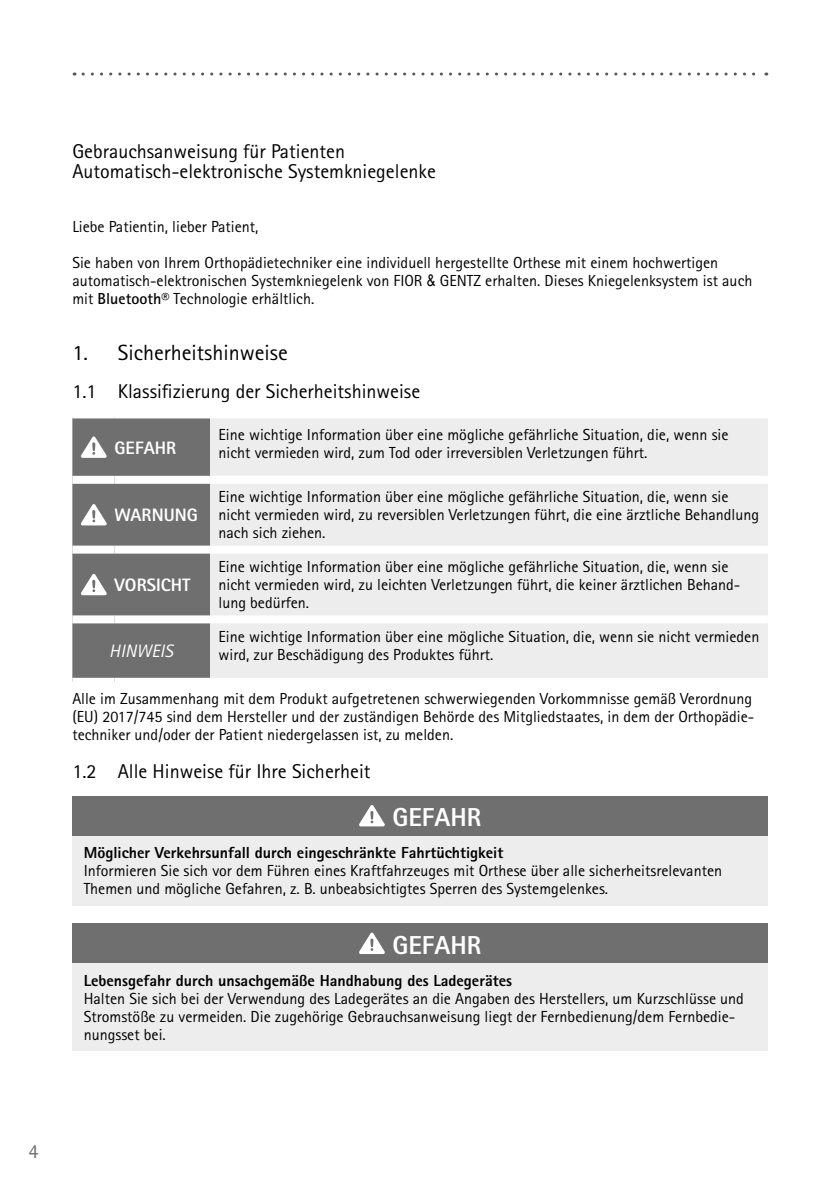
<style>
.page{position:relative;width:840px;height:1191px;background:#fff}
.page>*{position:absolute;margin:0;border:0;box-sizing:border-box;transform-origin:0 0}
.t1{font:800 26px "Rotis Sans Serif Pro";color:#fff}
.t2{font:22px "Rotis Sans Serif Pro";color:#000}
.t3{font:20px/20px "Rotis Sans Serif Pro";color:#020203}
.t4{font:20px "Rotis Sans Serif Pro";color:#000}
.t5{font:20px "Rotis Sans Serif Pro";color:#706f6f}
.t6{font:800 18px "Rotis Sans Serif Pro";color:#fff}
.t7{font:italic 18px "Rotis Sans Serif Pro";color:#fff}
.t8{font:16px/18px "Rotis Sans Serif Pro";color:#000}
.t9{font:800 16px "Rotis Sans Serif Pro";color:#000}
.s1{font-family:"Arial Narrow"}
.s2{font-weight:700}
</style>
<div class="page">
<svg style="left:83px;top:73px;width:683px;height:3px"></svg>
<div style="left:210px;top:418px;width:557px;height:260px;background:#ededed"></div>
<div style="left:210px;top:615px;width:557px;height:8px;background:#fff"></div>
<div style="left:210px;top:476px;width:557px;height:8px;background:#fff"></div>
<div style="left:210px;top:545px;width:557px;height:8px;background:#fff"></div>
<svg style="left:72px;top:417px;width:138px;height:265px;background:#848383"></svg>
<div style="left:72px;top:796px;width:695px;height:39px;background:#706f6f"></div>
<div style="left:72px;top:835px;width:695px;height:70px;background:#ededed"></div>
<svg style="left:359px;top:805px;width:26px;height:22px"></svg>
<div style="left:72px;top:923px;width:695px;height:40px;background:#706f6f"></div>
<div style="left:72px;top:963px;width:695px;height:88px;background:#ededed"></div>
<svg style="left:359px;top:932px;width:26px;height:22px"></svg>
<p class="t3" style="left:72px;top:142px;width:365px">Gebrauchsanweisung für Patienten<br>Automatisch-elektronische Systemkniegelenke</p>
<p class="t8" style="left:72px;top:218px;width:187px">Liebe Patientin, lieber Patient,</p>
<p class="t8" style="left:72px;top:254px;width:681px">Sie haben von Ihrem Orthopädietechniker eine individuell hergestellte Orthese mit einem hochwertigen automatisch-elektronischen Systemkniegelenk von FIOR <span class="s1">&amp;</span> GENTZ erhalten. Dieses Kniegelenksystem ist auch mit <span class="s2">Bluetooth</span>® Technologie erhältlich.</p>
<h2 class="t2" style="left:72px;top:340px;width:217px">1. Sicherheitshinweise</h2>
<p class="t4" style="left:72px;top:380px;width:349px">1.1 Klassifizierung der Sicherheitshinweise</p>
<p class="t6" style="left:115px;top:436px;width:63px">GEFAHR</p>
<p class="t8" style="left:218px;top:425px;width:511px">Eine wichtige Information über eine mögliche gefährliche Situation, die, wenn sie nicht vermieden wird, zum Tod oder irreversiblen Verletzungen führt.</p>
<p class="t6" style="left:115px;top:503px;width:84px">WARNUNG</p>
<p class="t6" style="left:115px;top:573px;width:77px">VORSICHT</p>
<p class="t8" style="left:218px;top:488px;width:541px">Eine wichtige Information über eine mögliche gefährliche Situation, die, wenn sie nicht vermieden wird, zu reversiblen Verletzungen führt, die eine ärztliche Behandlung nach sich ziehen.</p>
<p class="t8" style="left:218px;top:558px;width:523px">Eine wichtige Information über eine mögliche gefährliche Situation, die, wenn sie nicht vermieden wird, zu leichten Verletzungen führt, die keiner ärztlichen Behand&shy;lung bedürfen.</p>
<p class="t8" style="left:218px;top:627px;width:542px">Eine wichtige Information über eine mögliche Situation, die, wenn sie nicht vermieden wird, zur Beschädigung des Produktes führt.</p>
<p class="t8" style="left:72px;top:689px;width:683px">Alle im Zusammenhang mit dem Produkt aufgetretenen schwerwiegenden Vorkommnisse gemäß Verordnung (EU) 2017/745 sind dem Hersteller und der zuständigen Behörde des Mitgliedstaates, in dem der Orthopädie&shy;techniker und/oder der Patient niedergelassen ist, zu melden.</p>
<p class="t4" style="left:72px;top:759px;width:299px">1.2 Alle Hinweise für Ihre Sicherheit</p>
<h1 class="t1" style="left:392px;top:801px;width:90px">GEFAHR</h1>
<p class="t9" style="left:84px;top:842px;width:421px">Möglicher Verkehrsunfall durch eingeschränkte Fahrtüchtigkeit</p>
<p class="t8" style="left:84px;top:862px;width:639px">Informieren Sie sich vor dem Führen eines Kraftfahrzeuges mit Orthese über alle sicherheitsrelevanten<br>Themen und mögliche Gefahren, z. B. unbeabsichtigtes Sperren des Systemgelenkes.</p>
<h1 class="t1" style="left:392px;top:928px;width:90px">GEFAHR</h1>
<p class="t9" style="left:84px;top:970px;width:429px">Lebensgefahr durch unsachgemäße Handhabung des Ladegerätes</p>
<p class="t8" style="left:84px;top:989px;width:661px">Halten Sie sich bei der Verwendung des Ladegerätes an die Angaben des Herstellers, um Kurzschlüsse und<br>Stromstöße zu vermeiden. Die zugehörige Gebrauchsanweisung liegt der Fernbedienung/dem Fernbedie&shy;nungsset bei.</p>
<p class="t7" style="left:109px;top:640px;width:65px">HINWEIS</p>
<p class="t5" style="left:29px;top:1139px;width:11px">4</p>
</div>
